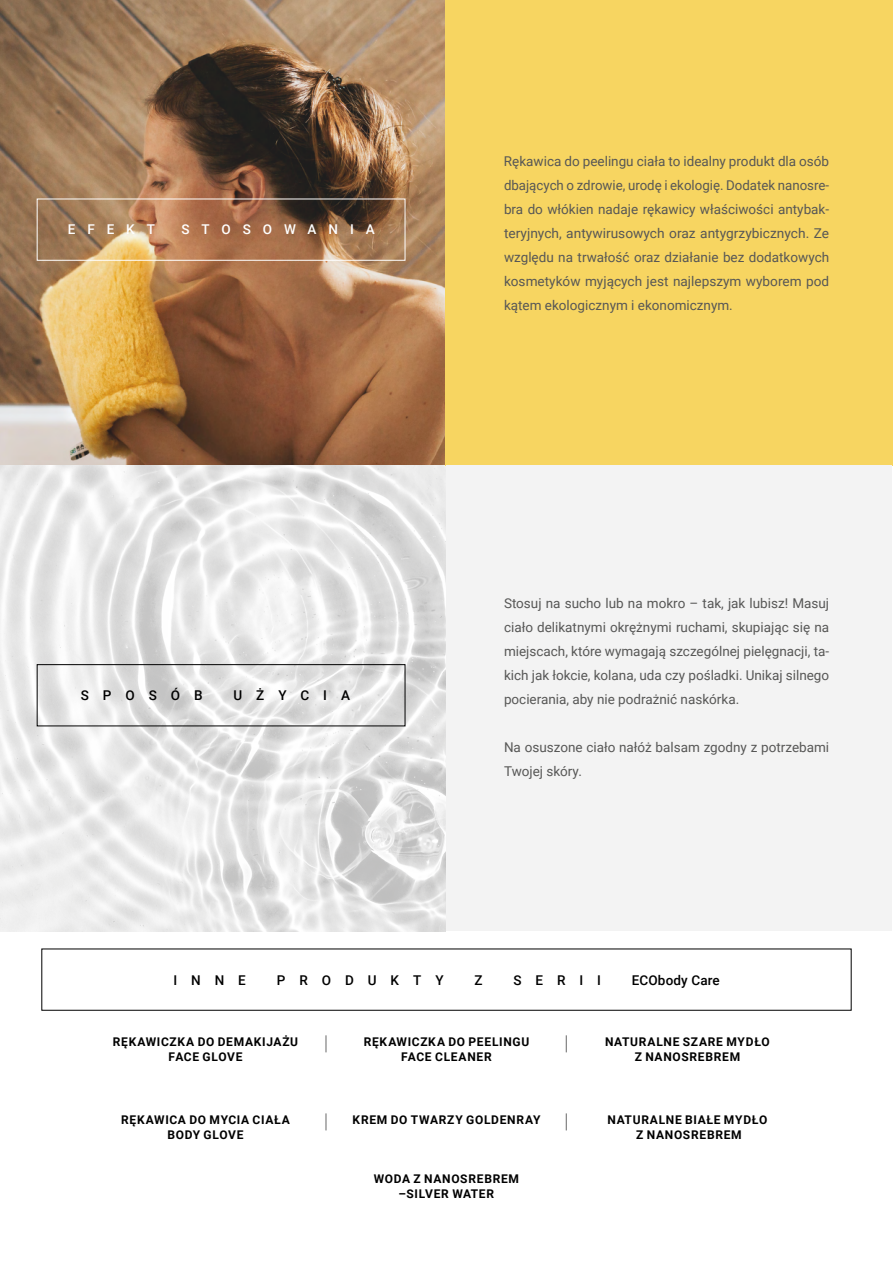
<style>
.page{position:relative;width:893px;height:1263px;background:#fff}
.page>*{position:absolute;margin:0;border:0;box-sizing:border-box;transform-origin:0 0}
.t1{font:13.5px/24px "Roboto";color:#575756;text-align:justify}
.t2{font:500 13.5px "Roboto";letter-spacing:1.035em;color:#000}
.t3{font:500 13.5px "Roboto";letter-spacing:.885em;color:#fff}
.t4{font:500 13.5px "Roboto";letter-spacing:.01em;color:#000}
.t5{font:700 12px/14.4px "Roboto";letter-spacing:.06em;color:#000;text-align:center}
</style>
<div class="page">
<img style="left:0;top:0;width:446px;height:931px">
<div style="left:446px;top:0;width:447px;height:466px;background:#f7d561"></div>
<div style="left:446px;top:466px;width:445px;height:465px;background:#f3f3f3"></div>
<div style="left:37px;top:199px;width:368px;height:62px;border:1px solid #fff"></div>
<div style="left:37px;top:664px;width:368px;height:62px;border:1px solid #000"></div>
<svg style="left:326px;top:1035px;width:1px;height:17px"></svg>
<svg style="left:326px;top:1113px;width:1px;height:17px"></svg>
<svg style="left:566px;top:1035px;width:1px;height:17px"></svg>
<svg style="left:566px;top:1113px;width:1px;height:17px"></svg>
<p class="t3" style="left:68px;top:220px;width:89px">EFEKT</p>
<p class="t3" style="left:181px;top:220px;width:195px">STOSOWANIA</p>
<p class="t2" style="left:81px;top:686px;width:123px">SPOSÓB</p>
<p class="t2" style="left:233px;top:686px;width:118px">UŻYCIA</p>
<p class="t1" style="left:504px;top:149px;width:327px">Rękawica do peelingu ciała to idealny produkt dla osób dbających o zdrowie, urodę i ekologię. Dodatek nanosre&shy;bra do włókien nadaje rękawicy właściwości antybak&shy;teryjnych, antywirusowych oraz antygrzybicznych. Ze względu na trwałość oraz działanie bez dodatkowych kosmetyków myjących jest najlepszym wyborem pod kątem ekologicznym i ekonomicznym.</p>
<p class="t1" style="left:504px;top:590px;width:327px">Stosuj na sucho lub na mokro – tak, jak lubisz! Masuj ciało delikatnymi okrężnymi ruchami, skupiając się na miejscach, które wymagają szczególnej pielęgnacji, ta&shy;kich jak łokcie, kolana, uda czy pośladki. Unikaj silnego pocierania, aby nie podrażnić naskórka.</p>
<p class="t1" style="left:504px;top:734px;width:327px">Na osuszone ciało nałóż balsam zgodny z potrzebami<br>Twojej skóry.</p>
<p class="t2" style="left:173px;top:970px;width:74px">INNE</p>
<p class="t2" style="left:277px;top:970px;width:168px">PRODUKTY</p>
<p class="t2" style="left:474px;top:970px;width:10px">Z</p>
<p class="t2" style="left:513px;top:970px;width:89px">SERII</p>
<p class="t4" style="left:632px;top:970px;width:90px">ECObody Care</p>
<p class="t5" style="left:113px;top:1034px;width:187px">RĘKAWICZKA DO DEMAKIJAŻU<br>FACE GLOVE</p>
<p class="t5" style="left:364px;top:1034px;width:167px">RĘKAWICZKA DO PEELINGU<br>FACE CLEANER</p>
<p class="t5" style="left:605px;top:1034px;width:166px">NATURALNE SZARE MYDŁO<br>Z NANOSREBREM</p>
<p class="t5" style="left:121px;top:1112px;width:170px">RĘKAWICA DO MYCIA CIAŁA<br>BODY GLOVE</p>
<p class="t5" style="left:353px;top:1112px;width:189px">KREM DO TWARZY GOLDENRAY</p>
<p class="t5" style="left:607px;top:1112px;width:161px">NATURALNE BIAŁE MYDŁO<br>Z NANOSREBREM</p>
<p class="t5" style="left:374px;top:1171px;width:147px">WODA Z NANOSREBREM –SILVER WATER</p>
</div>
